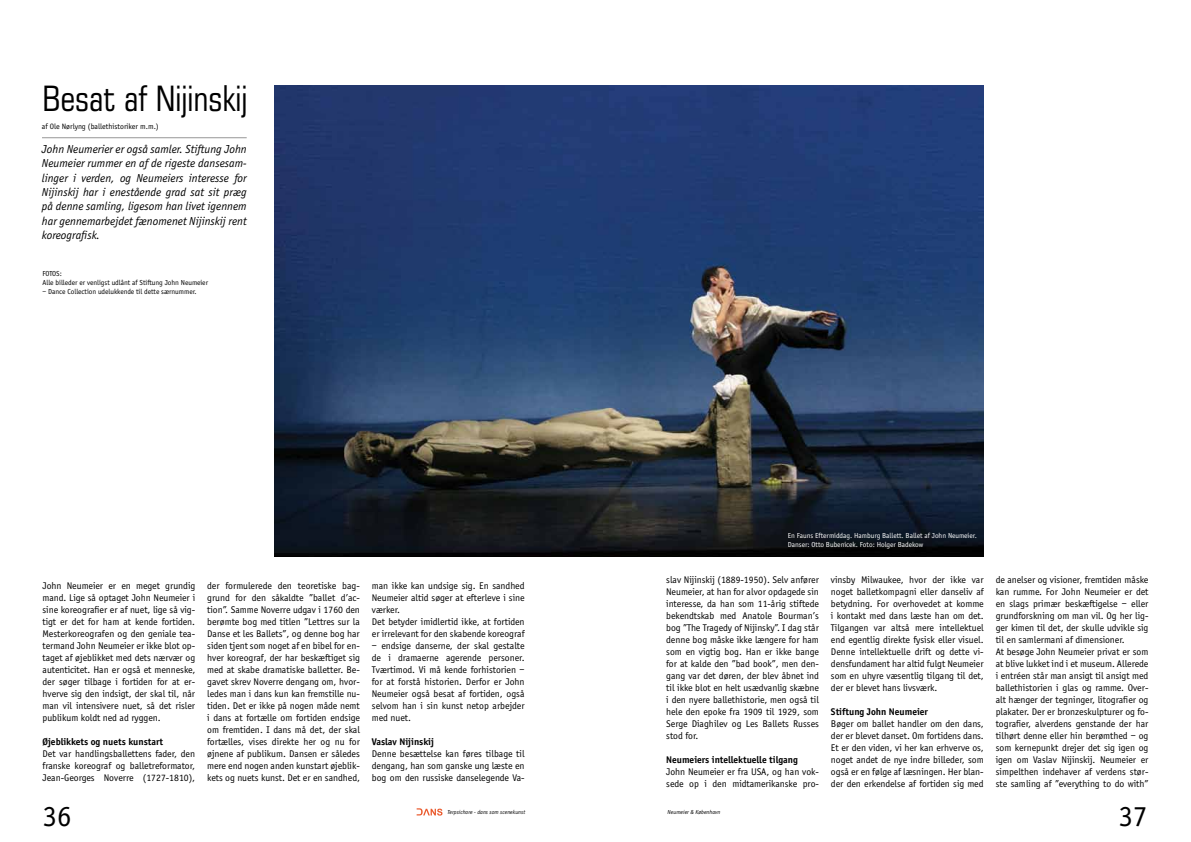
<style>
.page{position:relative;width:1191px;height:842px;background:#fff}
.page>*{position:absolute;margin:0;border:0;box-sizing:border-box;transform-origin:0 0}
.t1{font:condensed 35px "Square 721 BT";color:#000}
.t2{font:30px "Officina Sans";color:#000}
.t3{font:italic 12px/14.4px "Officina Sans";color:#000;text-align:justify}
.t4{font:10px/12px "Officina Sans";color:#000;text-align:justify}
.t5{font:700 10px "Officina Sans";color:#000}
.t6{font:8px "Officina Sans";color:#000}
.t7{font:7.5px/9px "Officina Sans";color:#000}
.t8{font:7.5px/9px "Officina Sans";color:#fff}
.t9{font:italic 6px "Officina Sans";color:#000}
</style>
<div class="page">
<svg style="left:416px;top:808px;width:26px;height:7px"></svg>
<hr style="left:42px;top:137px;width:205px;height:1px;background:#000">
<img style="left:274px;top:85px;width:709px;height:472px">
<h1 class="t1" style="left:43px;top:77px;width:206px">Besat af Nijinskij</h1>
<p class="t6" style="left:42px;top:122px;width:118px">af Ole Nørlyng (ballethistoriker m.m.)</p>
<p class="t3" style="left:42px;top:142px;width:206px">John Neumerier er også samler. Stiftung John Neumeier rummer en af de rigeste dansesam&shy;linger i verden, og Neumeiers interesse for Nijinskij har i enestående grad sat sit præg på denne samling, ligesom han livet igennem har gennemarbejdet fænomenet Nijinskij rent koreografisk.</p>
<p class="t7" style="left:43px;top:269px;width:167px">FOTOS:<br>Alle billeder er venligst udlånt af Stiftung John Neumeier</p>
<p class="t7" style="left:43px;top:287px;width:156px">– Dance Collection udelukkende til dette særnummer.</p>
<p class="t4" style="left:43px;top:579px;width:154px">John Neumeier er en meget grundig mand. Lige så optaget John Neumeier i sine koreografier er af nuet, lige så vig&shy;tigt er det for ham at kende fortiden.<br>Mesterkoreografen og den geniale tea&shy;termand John Neumeier er ikke blot op&shy;taget af øjeblikket med dets nærvær og autenticitet. Han er også et menneske, der søger tilbage i fortiden for at er&shy;hverve sig den indsigt, der skal til, når man vil intensivere nuet, så det risler publikum koldt ned ad ryggen.</p>
<p class="t5" style="left:43px;top:735px;width:122px">Øjeblikkets og nuets kunstart</p>
<p class="t4" style="left:43px;top:747px;width:154px">Det var handlingsballettens fader, den franske koreograf og balletreformator, Jean-Georges Noverre (1727-1810),</p>
<p class="t4" style="left:207px;top:579px;width:154px">der formulerede den teoretiske bag&shy;grund for den såkaldte ”ballet d’ac&shy;tion”. Samme Noverre udgav i 1760 den berømte bog med titlen ”Lettres sur la Danse et les Ballets”, og denne bog har siden tjent som noget af en bibel for en&shy;hver koreograf, der har beskæftiget sig med at skabe dramatiske balletter. Be&shy;gavet skrev Noverre dengang om, hvor&shy;ledes man i dans kun kan fremstille nu&shy;tiden. Det er ikke på nogen måde nemt i dans at fortælle om fortiden endsige om fremtiden. I dans må det, der skal fortælles, vises direkte her og nu for øjnene af publikum. Dansen er således mere end nogen anden kunstart øjeblik&shy;kets og nuets kunst. Det er en sandhed,</p>
<p class="t4" style="left:372px;top:579px;width:154px;text-align:left">man ikke kan undsige sig. En sandhed Neumeier altid søger at efterleve i sine værker.<br>Det betyder imidlertid ikke, at fortiden er irrelevant for den skabende koreograf</p>
<p class="t4" style="left:372px;top:639px;width:154px">– endsige danserne, der skal gestalte de i dramaerne agerende personer.<br>Tværtimod. Vi må kende forhistorien – for at forstå historien. Derfor er John Neumeier også besat af fortiden, også selvom han i sin kunst netop arbejder med nuet.</p>
<p class="t5" style="left:372px;top:735px;width:64px">Vaslav Nijinskij</p>
<p class="t4" style="left:372px;top:747px;width:154px">Denne besættelse kan føres tilbage til dengang, han som ganske ung læste en bog om den russiske danselegende Va-</p>
<p class="t8" style="left:788px;top:531px;width:190px">En Fauns Eftermiddag. Hamburg Ballett. Ballet af John Neumeier.<br>Danser: Otto Bubenicek. Foto: Holger Badekow</p>
<p class="t4" style="left:666px;top:573px;width:154px">slav Nijinskij (1889-1950). Selv anfører Neumeier, at han for alvor opdagede sin interesse, da han som 11-årig stiftede bekendtskab med Anatole Bourman’s bog ”The Tragedy of Nijinsky”. I dag står denne bog måske ikke længere for ham som en vigtig bog. Han er ikke bange for at kalde den ”bad book”, men den&shy;gang var det døren, der blev åbnet ind til ikke blot en helt usædvanlig skæbne i den nyere ballethistorie, men også til hele den epoke fra 1909 til 1929, som Serge Diaghilev og Les Ballets Russes stod for.</p>
<p class="t5" style="left:666px;top:753px;width:133px">Neumeiers intellektuelle tilgang</p>
<p class="t4" style="left:666px;top:765px;width:154px">John Neumeier er fra USA, og han vok&shy;sede op i den midtamerikanske pro-</p>
<p class="t4" style="left:831px;top:573px;width:154px">vinsby Milwaukee, hvor der ikke var noget balletkompagni eller danseliv af betydning. For overhovedet at komme i kontakt med dans læste han om det.<br>Tilgangen var altså mere intellektuel end egentlig direkte fysisk eller visuel.<br>Denne intellektuelle drift og dette vi&shy;densfundament har altid fulgt Neumeier som en uhyre væsentlig tilgang til det, der er blevet hans livsværk.</p>
<p class="t5" style="left:831px;top:705px;width:98px">Stiftung John Neumeier</p>
<p class="t4" style="left:831px;top:717px;width:154px">Bøger om ballet handler om den dans, der er blevet danset. Om fortidens dans.<br>Et er den viden, vi her kan erhverve os, noget andet de nye indre billeder, som også er en følge af læsningen. Her blan&shy;der den erkendelse af fortiden sig med</p>
<p class="t4" style="left:995px;top:573px;width:154px;text-align:left">de anelser og visioner, fremtiden måske kan rumme. For John Neumeier er det en slags primær beskæftigelse – eller grundforskning om man vil. Og her lig&shy;ger kimen til det, der skulle udvikle sig til en samlermani af dimensioner.<br>At besøge John Neumeier privat er som at blive lukket ind i et museum. Allerede i entréen står man ansigt til ansigt med ballethistorien i glas og ramme. Over&shy;alt hænger der tegninger, litografier og plakater. Der er bronzeskulpturer og fo&shy;tografier, alverdens genstande der har tilhørt denne eller hin berømthed – og som kernepunkt drejer det sig igen og igen om Vaslav Nijinskij. Neumeier er simpelthen indehaver af verdens stør&shy;ste samling af ”everything to do with”</p>
<h2 class="t2" style="left:43px;top:799px;width:31px">36</h2>
<h2 class="t2" style="left:1118px;top:799px;width:31px">37</h2>
<p class="t9" style="left:447px;top:808px;width:79px">Terpsichore - dans som scenekunst</p>
<p class="t9" style="left:667px;top:808px;width:54px">Neumeier &amp; København</p>
</div>
